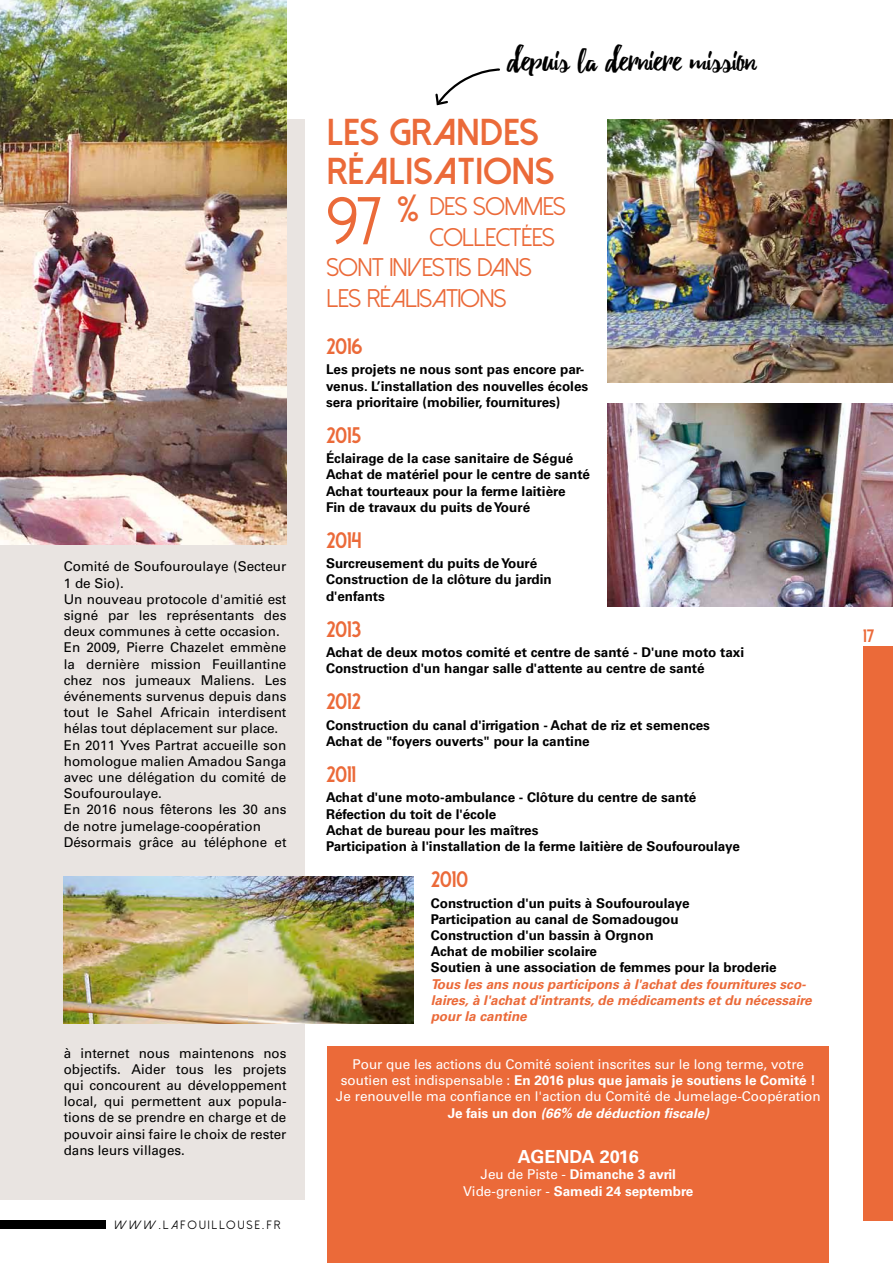
<style>
.page{position:relative;width:893px;height:1263px;background:#fff}
.page>*{position:absolute;margin:0;border:0;box-sizing:border-box;transform-origin:0 0}
.t1{font:67.35px "Dolce Vita";color:#eb6a39}
.t2{font:800 37.5px/39px "Dolce Vita";color:#eb6a39}
.t3{font:33.75px "Beacon";color:#000}
.t4{font:25.5px "Dolce Vita";color:#eb6a39}
.t5{font:800 22.5px "Dolce Vita";color:#eb6a39}
.t6{font:700 18px "Univers";color:#fff}
.t7{font:800 18px "Dolce Vita";color:#eb6a39}
.t8{font:700 13.5px/16.2px "Univers";color:#000}
.t9{font:13.5px/16.2px "Univers";color:#000}
.t10{font:13.5px/16.2px "Univers";color:#fff;text-align:center}
.t11{font:italic 700 13.5px/16.2px "Univers";color:#eb6a39}
.t12{font:700 13.5px/16.2px "Univers";color:#fff;text-align:center}
.t13{font:12px "Dolce Vita";letter-spacing:.2em;color:#000}
.s1{font-weight:700}
.s2{font-weight:700;font-style:italic}
.s3{font-weight:400}
</style>
<div class="page">
<div style="left:863px;top:646px;width:30px;height:574px;background:#eb6a39"></div>
<div style="left:0;top:1220px;width:106px;height:9px;background:#000"></div>
<div style="left:0;top:119px;width:305px;height:1080px;background:#e9e4e1"></div>
<img style="left:0;top:0;width:286px;height:544px">
<svg style="left:435px;top:68px;width:65px;height:38px"></svg>
<div style="left:327px;top:1046px;width:502px;height:217px;background:#eb6a39"></div>
<img style="left:64px;top:876px;width:350px;height:148px">
<img style="left:607px;top:404px;width:286px;height:203px">
<img style="left:607px;top:119px;width:286px;height:263px">
<p class="t9" style="left:64px;top:559px;width:224px">Comité de Soufouroulaye (Secteur<br>1 de Sio).<br>Un nouveau protocole d'amitié est signé par les représentants des deux communes à cette occasion.<br>En 2009, Pierre Chazelet emmène la dernière mission Feuillantine chez nos jumeaux Maliens. Les événements survenus depuis dans tout le Sahel Africain interdisent hélas tout déplacement sur place.<br>En 2011 Yves Partrat accueille son homologue malien Amadou Sanga avec une délégation du comité de<br>Soufouroulaye.<br>En 2016 nous fêterons les 30 ans de notre jumelage-coopération<br>Désormais grâce au téléphone et</p>
<p class="t9" style="left:64px;top:1045px;width:224px;text-align:justify">à internet nous maintenons nos objectifs. Aider tous les projets qui concourent au développement local, qui permettent aux popula&shy;tions de se prendre en charge et de pouvoir ainsi faire le choix de rester dans leurs villages.</p>
<p class="t13" style="left:115px;top:1219px;width:167px">WWW.LAFOUILLOUSE.FR</p>
<h3 class="t3" style="left:507px;top:40px;width:250px">depuis la derniere mission</h3>
<h2 class="t2" style="left:327px;top:113px;width:229px">LES GRANDES<br>RÉALISATIONS</h2>
<h3 class="t4" style="left:430px;top:193px;width:137px">DES SOMMES</h3>
<h3 class="t4" style="left:430px;top:224px;width:126px">COLLECTÉES</h3>
<h3 class="t4" style="left:327px;top:255px;width:206px">SONT INVESTIS DANS</h3>
<h3 class="t4" style="left:327px;top:285px;width:181px">LES RÉALISATIONS</h3>
<h3 class="t5" style="left:326px;top:335px;width:38px">2016</h3>
<p class="t8" style="left:326px;top:362px;width:264px">Les projets ne nous sont pas encore par&shy;venus. L’installation des nouvelles écoles sera prioritaire (mobilier, fournitures)</p>
<h3 class="t5" style="left:326px;top:424px;width:37px">2015</h3>
<p class="t8" style="left:326px;top:450px;width:266px">Éclairage de la case sanitaire de Ségué Achat de matériel pour le centre de santé Achat tourteaux pour la ferme laitière<br>Fin de travaux du puits de Youré</p>
<h3 class="t5" style="left:326px;top:529px;width:37px">2014</h3>
<p class="t8" style="left:326px;top:555px;width:227px">Surcreusement du puits de Youré<br>Construction de la clôture du jardin d'enfants</p>
<h3 class="t5" style="left:326px;top:617px;width:37px">2013</h3>
<p class="t8" style="left:326px;top:644px;width:420px">Achat de deux motos comité et centre de santé - D'une moto taxi<br>Construction d'un hangar salle d'attente au centre de santé</p>
<h3 class="t5" style="left:326px;top:690px;width:37px">2012</h3>
<p class="t8" style="left:326px;top:717px;width:386px">Construction du canal d'irrigation - Achat de riz et semences<br>Achat de "foyers ouverts" pour la cantine</p>
<h3 class="t5" style="left:326px;top:763px;width:32px">2011</h3>
<p class="t8" style="left:326px;top:790px;width:415px">Achat d'une moto-ambulance - Clôture du centre de santé Réfection du toit de l'école<br>Achat de bureau pour les maîtres<br>Participation à l'installation de la ferme laitière de Soufouroulaye</p>
<h3 class="t5" style="left:431px;top:868px;width:39px">2010</h3>
<p class="t8" style="left:431px;top:895px;width:347px">Construction d'un puits à Soufouroulaye<br>Participation au canal de Somadougou<br>Construction d'un bassin à Orgnon<br>Achat de mobilier scolaire<br>Soutien à une association de femmes pour la broderie</p>
<p class="t11" style="left:431px;top:976px;width:383px">Tous les ans nous participons à l'achat des fournitures sco&shy;laires, à l'achat d'intrants, de médicaments et du nécessaire pour la cantine</p>
<h1 class="t1" style="left:327px;top:187px;width:92px">97 <sup>%</sup></h1>
<p class="t10" style="left:336px;top:1056px;width:486px">Pour que les actions du Comité soient inscrites sur le long terme, votre soutien est indispensable : <span class="s1">En 2016 plus que jamais je soutiens le Comité !<br></span>Je renouvelle ma confiance en l'action du Comité de Jumelage-Coopération <span class="s1">Je fais un don</span> <span class="s2">(66% de déduction fiscale)</span></p>
<h3 class="t6" style="left:518px;top:1146px;width:122px">Agen da 2016</h3>
<p class="t12" style="left:463px;top:1167px;width:232px"><span class="s3">Jeu de Piste -</span> Dimanche 3 avril<br><span class="s3">Vide-grenier -</span> Samedi 24 septembre</p>
<h3 class="t7" style="left:863px;top:627px;width:13px">17</h3>
</div>
